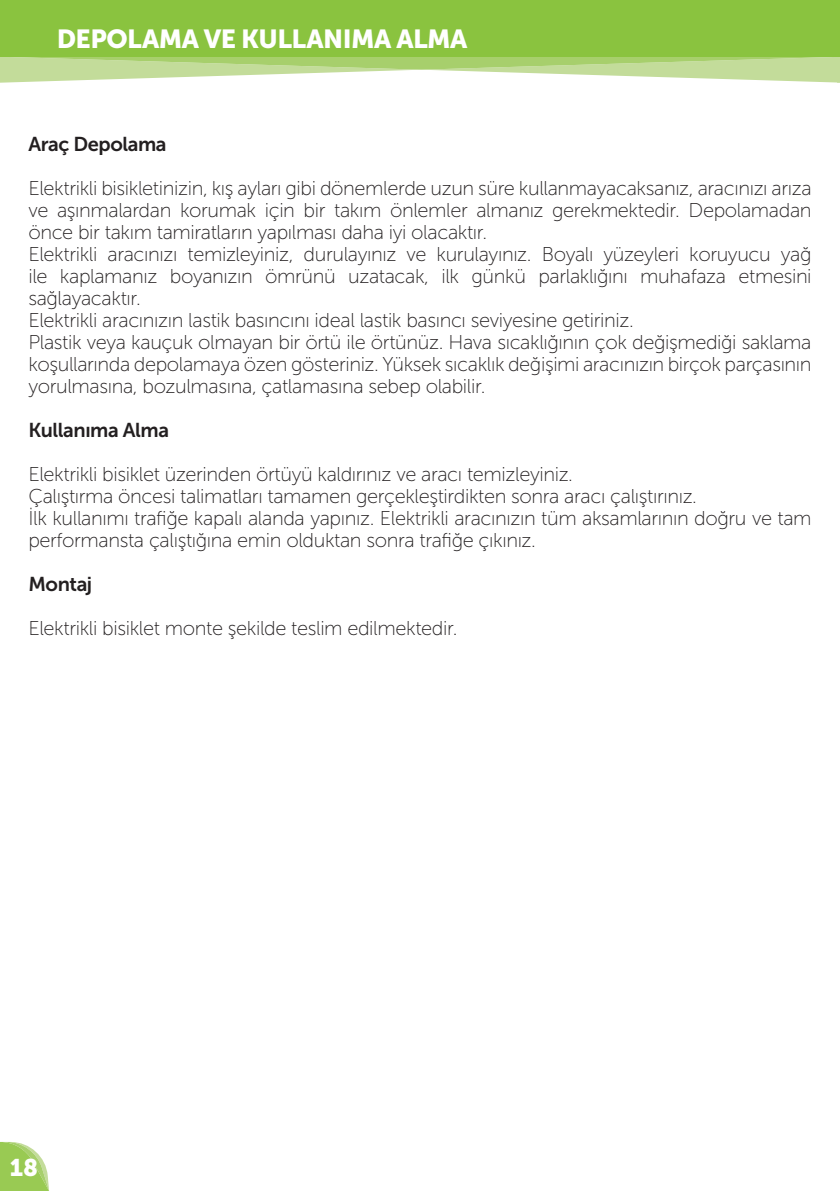
<style>
.page{position:relative;width:840px;height:1191px;background:#fff}
.page>*{position:absolute;margin:0;border:0;box-sizing:border-box;transform-origin:0 0}
.t1{font:26px "Museo Sans 900";letter-spacing:-.02em;color:#fff}
.t2{font:24px "Museo Sans 900";color:#fff}
.t3{font:20px/22px "Museo Sans 100";letter-spacing:-.02em;color:#231f20;text-align:justify}
.t4{font:20px "Museo Sans 700";letter-spacing:-.02em;color:#231f20}
</style>
<div class="page">
<svg style="left:0;top:1142px;width:49px;height:49px;background:#acd374"></svg>
<svg style="left:0;top:57px;width:839px;height:26px"></svg>
<div style="left:0;top:0;width:839px;height:57px;background:#8ac33f"></div>
<p class="t1" style="left:57px;top:24px;width:412px">DEPOLAMA VE KULLANIMA ALMA</p>
<p class="t4" style="left:28px;top:132px;width:140px">Araç Depolama</p>
<p class="t3" style="left:28px;top:177px;width:784px">Elektrikli bisikletinizin, kış ayları gibi dönemlerde uzun süre kullanmayacaksanız, aracınızı arıza ve aşınmalardan korumak için bir takım önlemler almanız gerekmektedir. Depolamadan önce bir takım tamiratların yapılması daha iyi olacaktır.</p>
<p class="t3" style="left:28px;top:243px;width:784px">Elektrikli aracınızı temizleyiniz, durulayınız ve kurulayınız. Boyalı yüzeyleri koruyucu yağ ile kaplamanız boyanızın ömrünü uzatacak, ilk günkü parlaklığını muhafaza etmesini sağlayacaktır.</p>
<p class="t3" style="left:28px;top:309px;width:606px">Elektrikli aracınızın lastik basıncını ideal lastik basıncı seviyesine getiriniz.</p>
<p class="t3" style="left:28px;top:331px;width:784px">Plastik veya kauçuk olmayan bir örtü ile örtünüz. Hava sıcaklığının çok değişmediği saklama koşullarında depolamaya özen gösteriniz. Yüksek sıcaklık değişimi aracınızın birçok parçasının yorulmasına, bozulmasına, çatlamasına sebep olabilir.</p>
<p class="t4" style="left:28px;top:418px;width:142px">Kullanıma Alma</p>
<p class="t3" style="left:28px;top:463px;width:546px">Elektrikli bisiklet üzerinden örtüyü kaldırınız ve aracı temizleyiniz.</p>
<p class="t3" style="left:28px;top:485px;width:669px">Çalıştırma öncesi talimatları tamamen gerçekleştirdikten sonra aracı çalıştırınız.</p>
<p class="t3" style="left:28px;top:507px;width:784px">İlk kullanımı trafiğe kapalı alanda yapınız. Elektrikli aracınızın tüm aksamlarının doğru ve tam performansta çalıştığına emin olduktan sonra trafiğe çıkınız.</p>
<p class="t4" style="left:28px;top:572px;width:65px">Montaj</p>
<p class="t3" style="left:28px;top:617px;width:430px">Elektrikli bisiklet monte şekilde teslim edilmektedir.</p>
<p class="t2" style="left:10px;top:1154px;width:30px">18</p>
</div>
